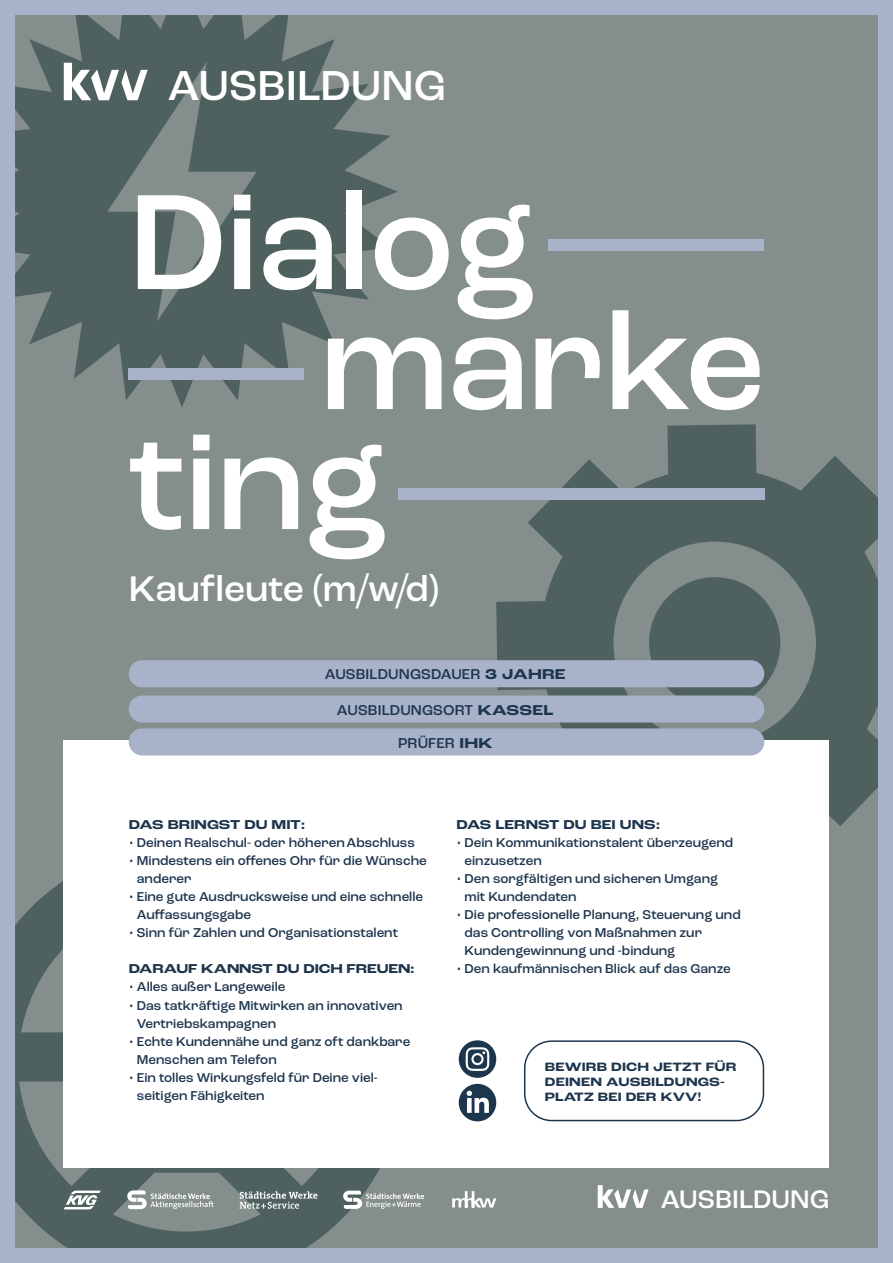
<style>
.page{position:relative;width:893px;height:1263px;background:#848e8d}
.page>*{position:absolute;margin:0;border:0;box-sizing:border-box;transform-origin:0 0}
.t1{font:500 142.5px "Roc Grotesk";letter-spacing:-.01em;color:#fff}
.t2{font:500 43.95px "Roc Grotesk";color:#fff}
.t3{font:500 37.5px "Roc Grotesk";color:#fff}
.t4{font:500 26.7px "Roc Grotesk";color:#fff}
.t5{font:500 15px/32.8px "Roc Grotesk";letter-spacing:.01em;color:#1e354e;text-align:center}
.t6{font:500 13.5px/18px "Roc Grotesk";color:#1e354e}
.t7{font:700 expanded 13.5px "Roc Grotesk";letter-spacing:-.01em;color:#1e354e}
.t8{font:700 expanded 12.75px/14.9px "Roc Grotesk";letter-spacing:.01em;color:#1e354e}
.s1{font-weight:700;font-stretch:expanded}
</style>
<div class="page">
<svg style="left:496px;top:424px;width:381px;height:402px;fill:#4e615f"></svg>
<div style="left:649px;top:577px;width:131px;height:131px;background:#4e615f;border-radius:50%"></div>
<svg style="left:16px;top:16px;width:382px;height:391px;fill:#4e615f"></svg>
<svg style="left:16px;top:843px;width:391px;height:404px;fill:#4e615f"></svg>
<div style="left:0;top:0;width:893px;height:1263px;border:15px solid #a8b2c8"></div>
<svg style="left:64px;top:63px;width:84px;height:37px;background:#9ca6a5"></svg>
<svg style="left:598px;top:1185px;width:50px;height:23px"></svg>
<svg style="left:127px;top:1190px;width:87px;height:19px"></svg>
<svg style="left:64px;top:1190px;width:37px;height:19px"></svg>
<svg style="left:452px;top:1191px;width:44px;height:16px"></svg>
<svg style="left:343px;top:1190px;width:81px;height:19px"></svg>
<svg style="left:239px;top:1191px;width:78px;height:18px"></svg>
<div style="left:64px;top:740px;width:765px;height:427px;background:#fff"></div>
<div style="left:129px;top:660px;width:635px;height:27px;background:#a8b2c8;border-radius:14px"></div>
<div style="left:129px;top:695px;width:635px;height:27px;background:#a8b2c8;border-radius:14px"></div>
<div style="left:129px;top:728px;width:635px;height:27px;background:#a8b2c8;border-radius:14px"></div>
<div style="left:524px;top:1040px;width:240px;height:81px;border:2px solid #1e354e;border-radius:27px"></div>
<div style="left:459px;top:1040px;width:37px;height:38px;background:#1e354e;border-radius:50%"></div>
<svg style="left:466px;top:1047px;width:23px;height:24px"></svg>
<div style="left:459px;top:1084px;width:37px;height:37px;background:#1e354e;border-radius:50%"></div>
<svg style="left:467px;top:1091px;width:22px;height:22px"></svg>
<div style="left:398px;top:488px;width:366px;height:11px;background:#a8b2c8"></div>
<div style="left:549px;top:239px;width:215px;height:11px;background:#a8b2c8"></div>
<div style="left:129px;top:368px;width:175px;height:12px;background:#a8b2c8"></div>
<h2 class="t2" style="left:168px;top:59px;width:280px">AUSBILDUNG</h2>
<h1 class="t1" style="left:129px;top:155px;width:410px">Dialog</h1>
<h1 class="t1" style="left:320px;top:275px;width:447px">marke</h1>
<h1 class="t1" style="left:129px;top:395px;width:262px">ting</h1>
<h3 class="t3" style="left:129px;top:566px;width:312px">Kaufleute (m/w/d)</h3>
<p class="t5" style="left:325px;top:658px;width:242px">AUSBILDUNGSDAUER <span class="s1">3 JAHRE</span></p>
<p class="t5" style="left:337px;top:693px;width:218px">AUSBILDUNGSORT <span class="s1">KASSEL<br></span>PRÜFER <span class="s1">IHK</span></p>
<p class="t7" style="left:129px;top:816px;width:178px">DAS BRINGST DU MIT:</p>
<p class="t6" style="left:129px;top:833px;width:288px">• Deinen Realschul- oder höheren Abschluss</p>
<p class="t6" style="left:137px;top:852px;width:291px;text-indent:-8px">• Mindestens ein offenes Ohr für die Wünsche anderer</p>
<p class="t6" style="left:137px;top:888px;width:288px;text-indent:-8px">• Eine gute Ausdrucksweise und eine schnelle<br>Auffassungsgabe</p>
<p class="t6" style="left:129px;top:924px;width:271px">• Sinn für Zahlen und Organisationstalent</p>
<p class="t7" style="left:129px;top:960px;width:288px">DARAUF KANNST DU DICH FREUEN:</p>
<p class="t6" style="left:129px;top:978px;width:158px">• Alles außer Langeweile</p>
<p class="t6" style="left:137px;top:996px;width:267px;text-indent:-8px">• Das tatkräftige Mitwirken an innovativen<br>Vertriebskampagnen</p>
<p class="t6" style="left:137px;top:1032px;width:275px;text-indent:-8px">• Echte Kundennähe und ganz oft dankbare<br>Menschen am Telefon</p>
<p class="t6" style="left:137px;top:1068px;width:243px;text-indent:-8px">• Ein tolles Wirkungsfeld für Deine viel&shy;seitigen Fähigkeiten</p>
<p class="t7" style="left:456px;top:816px;width:205px">DAS LERNST DU BEI UNS:</p>
<p class="t6" style="left:465px;top:833px;width:270px;text-indent:-8px">• Dein Kommunikationstalent überzeugend einzusetzen</p>
<p class="t6" style="left:465px;top:870px;width:255px;text-indent:-8px">• Den sorgfältigen und sicheren Umgang mit Kundendaten</p>
<p class="t6" style="left:465px;top:906px;width:278px;text-indent:-8px">• Die professionelle Planung, Steuerung und das Controlling von Maßnahmen zur<br>Kundengewinnung und -bindung</p>
<p class="t6" style="left:456px;top:960px;width:276px">• Den kaufmännischen Blick auf das Ganze</p>
<p class="t8" style="left:545px;top:1060px;width:193px">BEWIRB DICH JETZT FÜR<br>DEINEN AUSBILDUNGS-<br>PLATZ BEI DER KVV!</p>
<h3 class="t4" style="left:661px;top:1183px;width:170px">AUSBILDUNG</h3>
</div>
